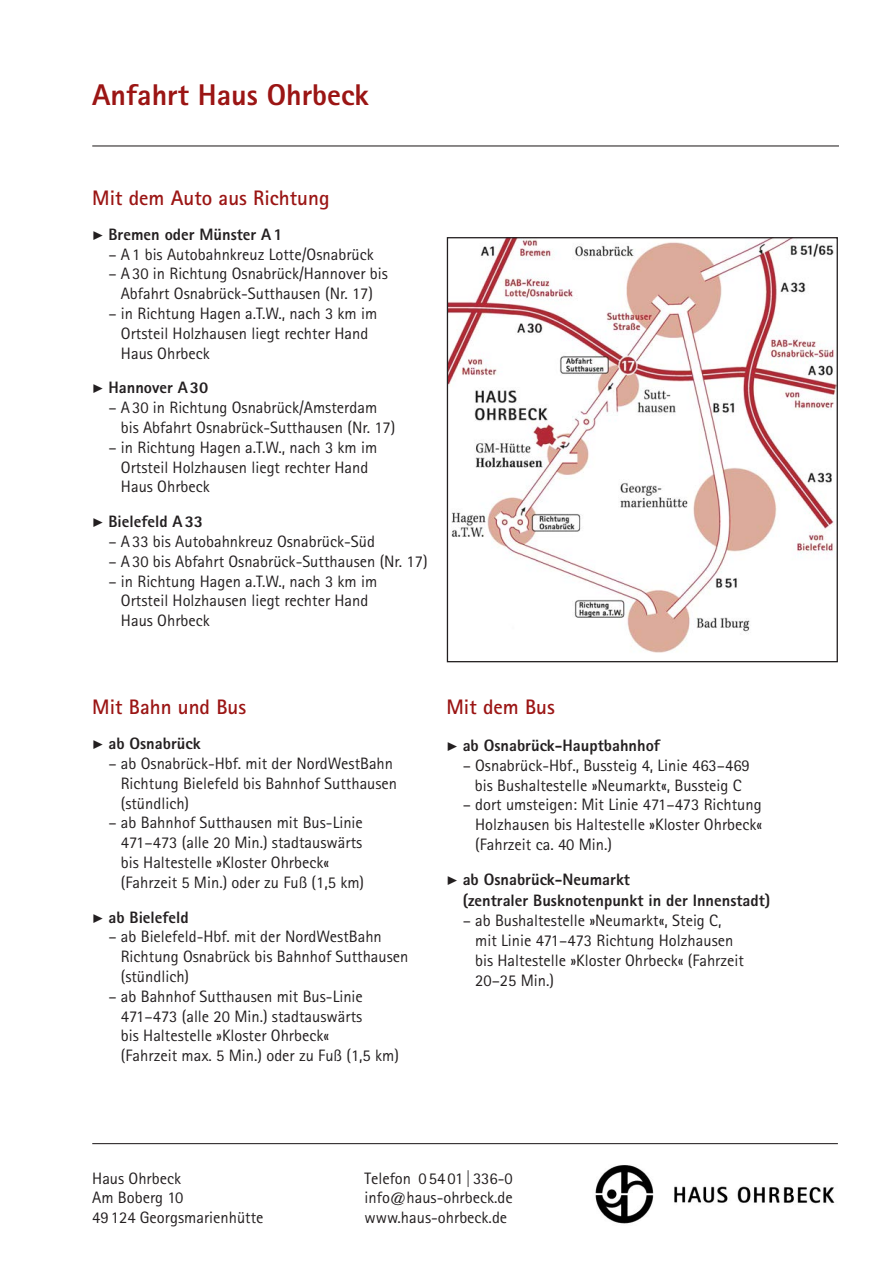
<style>
.page{position:relative;width:893px;height:1263px;background:#fff}
.page>*{position:absolute;margin:0;border:0;box-sizing:border-box;transform-origin:0 0}
.t1{font:800 30px "Rotis Sans Serif Std";color:#9b1514}
.t2{font:700 21px "Rotis Sans Serif Std";color:#9b1514}
.t3{font:16.5px/19.8px "Rotis Sans Serif Std";color:#231f20}
.t4{font:800 16.5px/21.6px "Rotis Sans Serif Std";color:#231f20}
.s1{font-family:"Kepler Std Bold Capt";font-weight:400}
</style>
<div class="page">
<img style="left:449px;top:239px;width:387px;height:414px">
<hr style="left:92px;top:1143px;width:746px;height:1px;background:#231f20">
<hr style="left:92px;top:145px;width:747px;height:1px;background:#231f20">
<img style="left:595px;top:1165px;width:240px;height:59px">
<h1 class="t1" style="left:92px;top:76px;width:278px">Anfahrt Haus Ohrbeck</h1>
<p class="t2" style="left:92px;top:185px;width:239px">Mit dem Auto aus Richtung</p>
<p class="t4" style="left:92px;top:223px;width:192px"><span class="s1">▶</span> Bremen oder Münster A1</p>
<p class="t3" style="left:108px;top:244px;width:267px">– A1 bis Autobahnkreuz Lotte/Osnabrück</p>
<p class="t3" style="left:108px;top:264px;width:281px;text-align:center">– A30 in Richtung Osnabrück/Hannover bis<br>Abfahrt Osnabrück-Sutthausen (Nr. 17)</p>
<p class="t3" style="left:121px;top:303px;width:258px;text-indent:-13px">– in Richtung Hagen a.T.W., nach 3 km im<br>Ortsteil Holzhausen liegt rechter Hand<br>Haus Ohrbeck</p>
<p class="t4" style="left:92px;top:377px;width:118px"><span class="s1">▶</span> Hannover A30</p>
<p class="t3" style="left:121px;top:398px;width:276px;text-indent:-12px">– A30 in Richtung Osnabrück/Amsterdam bis Abfahrt Osnabrück-Sutthausen (Nr. 17)</p>
<p class="t3" style="left:121px;top:437px;width:258px;text-indent:-13px">– in Richtung Hagen a.T.W., nach 3 km im<br>Ortsteil Holzhausen liegt rechter Hand<br>Haus Ohrbeck</p>
<p class="t4" style="left:92px;top:511px;width:112px"><span class="s1">▶</span> Bielefeld A33</p>
<p class="t3" style="left:108px;top:531px;width:268px">– A33 bis Autobahnkreuz Osnabrück-Süd</p>
<p class="t3" style="left:108px;top:551px;width:321px">– A30 bis Abfahrt Osnabrück-Sutthausen (Nr. 17)</p>
<p class="t3" style="left:121px;top:571px;width:258px;text-indent:-13px">– in Richtung Hagen a.T.W., nach 3 km im<br>Ortsteil Holzhausen liegt rechter Hand<br>Haus Ohrbeck</p>
<p class="t2" style="left:92px;top:694px;width:156px">Mit Bahn und Bus</p>
<p class="t4" style="left:92px;top:733px;width:110px"><span class="s1">▶</span> ab Osnabrück</p>
<p class="t3" style="left:121px;top:753px;width:278px;text-indent:-12px">– ab Osnabrück-Hbf. mit der NordWestBahn<br>Richtung Bielefeld bis Bahnhof Sutthausen (stündlich)</p>
<p class="t3" style="left:121px;top:813px;width:245px;text-indent:-13px">– ab Bahnhof Sutthausen mit Bus-Linie 471–473 (alle 20 Min.) stadtauswärts bis Haltestelle »Kloster Ohrbeck« (Fahrzeit 5 Min.) oder zu Fuß (1,5 km)</p>
<p class="t4" style="left:92px;top:906px;width:98px"><span class="s1">▶</span> ab Bielefeld</p>
<p class="t3" style="left:121px;top:927px;width:289px;text-indent:-12px">– ab Bielefeld-Hbf. mit der NordWestBahn<br>Richtung Osnabrück bis Bahnhof Sutthausen (stündlich)</p>
<p class="t3" style="left:121px;top:986px;width:280px;text-indent:-13px">– ab Bahnhof Sutthausen mit Bus-Linie 471–473 (alle 20 Min.) stadtauswärts<br>bis Haltestelle »Kloster Ohrbeck«<br>(Fahrzeit max. 5 Min.) oder zu Fuß (1,5 km)</p>
<p class="t2" style="left:446px;top:694px;width:110px">Mit dem Bus</p>
<p class="t4" style="left:446px;top:734px;width:215px"><span class="s1">▶</span> ab Osnabrück-Hauptbahnhof</p>
<p class="t3" style="left:463px;top:755px;width:289px;text-align:center">– Osnabrück-Hbf., Bussteig 4, Linie 463–469 bis Bushaltestelle »Neumarkt«, Bussteig C</p>
<p class="t3" style="left:475px;top:795px;width:289px;text-align:justify;text-indent:-13px">– dort umsteigen: Mit Linie 471–473 Richtung Holzhausen bis Haltestelle »Kloster Ohrbeck« (Fahrzeit ca. 40 Min.)</p>
<p class="t4" style="left:463px;top:868px;width:309px;text-indent:-16px"><span class="s1">▶</span> ab Osnabrück-Neumarkt<br>(zentraler Busknotenpunkt in der Innenstadt)</p>
<p class="t3" style="left:475px;top:911px;width:270px;text-indent:-13px">– ab Bushaltestelle »Neumarkt«, Steig C, mit Linie 471–473 Richtung Holzhausen bis Haltestelle »Kloster Ohrbeck« (Fahrzeit 20–25 Min.)</p>
<p class="t3" style="left:92px;top:1168px;width:173px">Haus Ohrbeck<br>Am Boberg 10<br>49124 Georgsmarienhütte</p>
<p class="t3" style="left:365px;top:1168px;width:150px;text-align:justify">Telefon 0 54 01| 336-0 info@haus-ohrbeck.de www.haus-ohrbeck.de</p>
</div>
